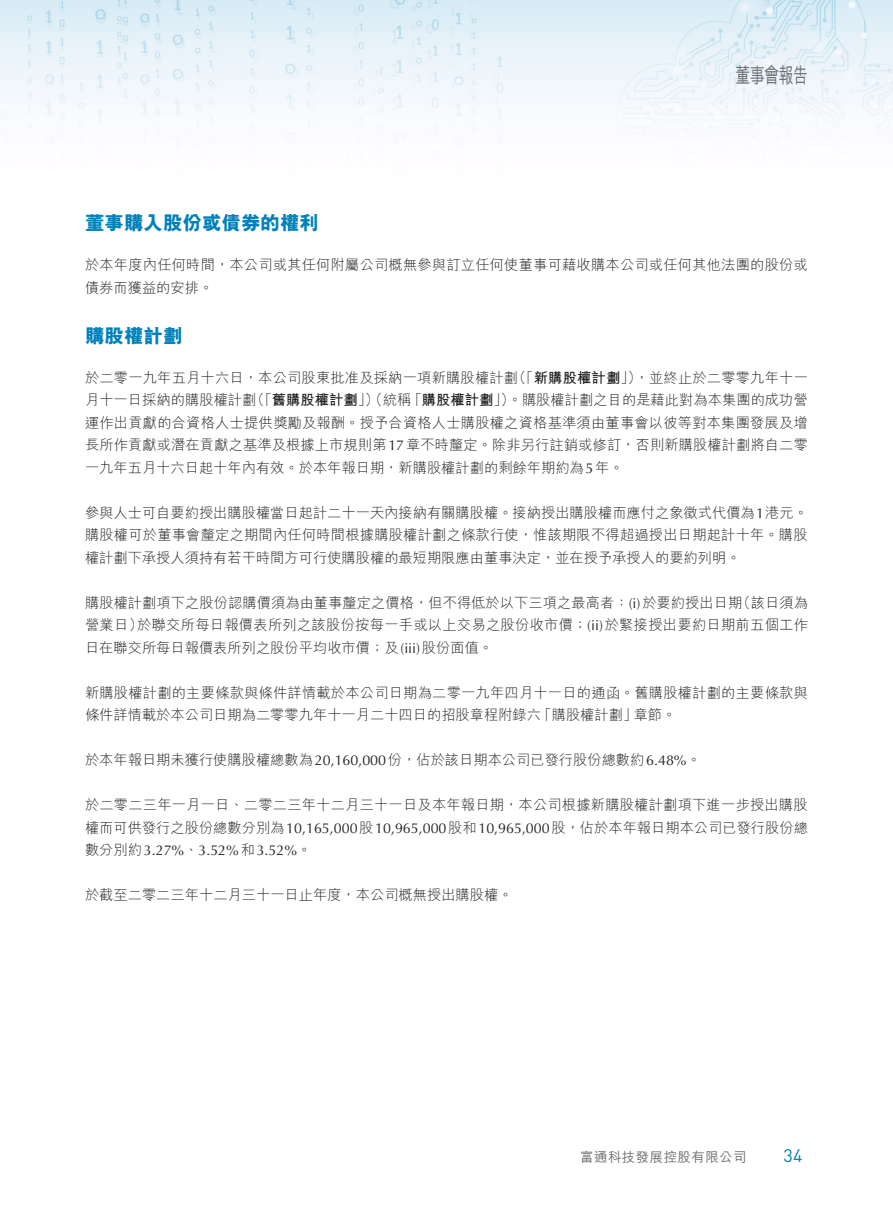
<style>
.page{position:relative;width:893px;height:1212px;background:#fff}
.page>*{position:absolute;margin:0;border:0;box-sizing:border-box;transform-origin:0 0}
.t1{font:500 21px "M Hei HK";letter-spacing:-.02em;color:#6c6d70;scale:.7 1}
.t2{font:800 19.5px "M Hei HK";color:#0081bb}
.t3{font:18px "DINOT";color:#0081bb}
.t4{font:300 14.25px/22.5px "M Hei HK";letter-spacing:.01em;color:#231f20}
.t5{font:14.25px "Optima LT Std";color:#231f20}
.t6{font:700 14.25px "M Hei HK";letter-spacing:.015em;color:#231f20}
.t7{font:500 13.5px "M Hei HK";letter-spacing:.03em;color:#6c6d70}
.s1{font-weight:300}
.s2{font-weight:700}
.s3{font-family:"Optima LT Std";font-weight:400}
.s4{font-family:"M Hei HK";font-weight:300}
</style>
<div class="page">
<img style="left:0;top:0;width:893px;height:142px">
<h1 class="t1" style="left:736px;top:60px;width:105px">董事會報告</h1>
<h2 class="t2" style="left:85px;top:213px;width:235px">董事購入股份或債券的權利</h2>
<p class="t4" style="left:85px;top:254px;width:724px">於本年度內任何時間，本公司或其任何附屬公司概無參與訂立任何使董事可藉收購本公司或任何其他法團的股份或債券而獲益的安排。</p>
<h2 class="t2" style="left:85px;top:326px;width:99px">購股權計劃</h2>
<p class="t4" style="left:635px;top:366px;width:175px">，並終止於二零零九年十一</p>
<p class="t6" style="left:512px;top:367px;width:131px"><span class="s1">（「</span>新購股權計劃<span class="s1">」）</span></p>
<p class="t4" style="left:408px;top:366px;width:402px;text-indent:-323px">於二零一九年五月十六日，本公司股東批准及採納一項新購股權計劃<br>「<span class="s2">購股權計劃</span>」）。購股權計劃之目的是藉此對為本集團的成功營</p>
<p class="t4" style="left:251px;top:389px;width:162px">（「<span class="s2">舊購股權計劃</span>」）（統稱</p>
<p class="t4" style="left:85px;top:389px;width:724px">月十一日採納的購股權計劃<br>運作出貢獻的合資格人士提供獎勵及報酬。授予合資格人士購股權之資格基準須由董事會以彼等對本集團發展及增長所作貢獻或潛在貢獻之基準及根據上市規則第<span class="s3">17</span>章不時釐定。除非另行註銷或修訂，否則新購股權計劃將自二零一九年五月十六日起十年內有效。於本年報日期，新購股權計劃的剩餘年期約為<span class="s3">5</span>年。</p>
<p class="t4" style="left:85px;top:501px;width:724px;text-align:justify">參與人士可自要約授出購股權當日起計二十一天內接納有關購股權。接納授出購股權而應付之象徵式代價為<span class="s3">1</span>港元。購股權可於董事會釐定之期間內任何時間根據購股權計劃之條款行使，惟該期限不得超過授出日期起計十年。購股權計劃下承授人須持有若干時間方可行使購股權的最短期限應由董事決定，並在授予承授人的要約列明。</p>
<p class="t4" style="left:736px;top:591px;width:73px">（該日須為</p>
<p class="t4" style="left:137px;top:591px;width:672px;text-indent:-52px">購股權計劃項下之股份認購價須為由董事釐定之價格，但不得低於以下三項之最高者： <span class="s3">)i(</span> 於要約授出日期<br>於聯交所每日報價表所列之該股份按每一手或以上交易之股份收市價；<span class="s3">( )i i</span> 於緊接授出要約日期前五個工作</p>
<p class="t4" style="left:85px;top:614px;width:410px">營業日）<br>日在聯交所每日報價表所列之股份平均收市價；及<span class="s3">(iii)</span>股份面值。</p>
<p class="t4" style="left:634px;top:681px;width:176px;text-indent:-549px">新購股權計劃的主要條款與條件詳情載於本公司日期為二零一九年四月十一日的通函。舊購股權計劃的主要條款與章節。</p>
<p class="t4" style="left:85px;top:704px;width:457px">條件詳情載於本公司日期為二零零九年十一月二十四日的招股章程附錄六</p>
<p class="t4" style="left:85px;top:749px;width:617px">於本年報日期未獲行使購股權總數為<span class="s3">20,160,000</span>份，佔於該日期本公司已發行股份總數約<span class="s3">6.48%</span>。</p>
<p class="t4" style="left:85px;top:794px;width:724px">於二零二三年一月一日、二零二三年十二月三十一日及本年報日期，本公司根據新購股權計劃項下進一步授出購股權而可供發行之股份總數分別為<span class="s3">10,165,000</span>股<span class="s3">10,965,000</span>股和<span class="s3">10,965,000</span>股，佔於本年報日期本公司已發行股份總</p>
<p class="t5" style="left:85px;top:842px;width:228px"><span class="s4">數分別約</span>3.27%<span class="s4">、</span>3.52%<span class="s4">和</span>3.52%<span class="s4">。</span></p>
<p class="t4" style="left:85px;top:884px;width:429px">於截至二零二三年十二月三十一日止年度，本公司概無授出購股權。</p>
<p class="t4" style="left:537px;top:704px;width:101px">「購股權計劃」</p>
<p class="t7" style="left:580px;top:1147px;width:168px">富通科技發展控股有限公司</p>
<p class="t3" style="left:783px;top:1142px;width:21px">34</p>
</div>
